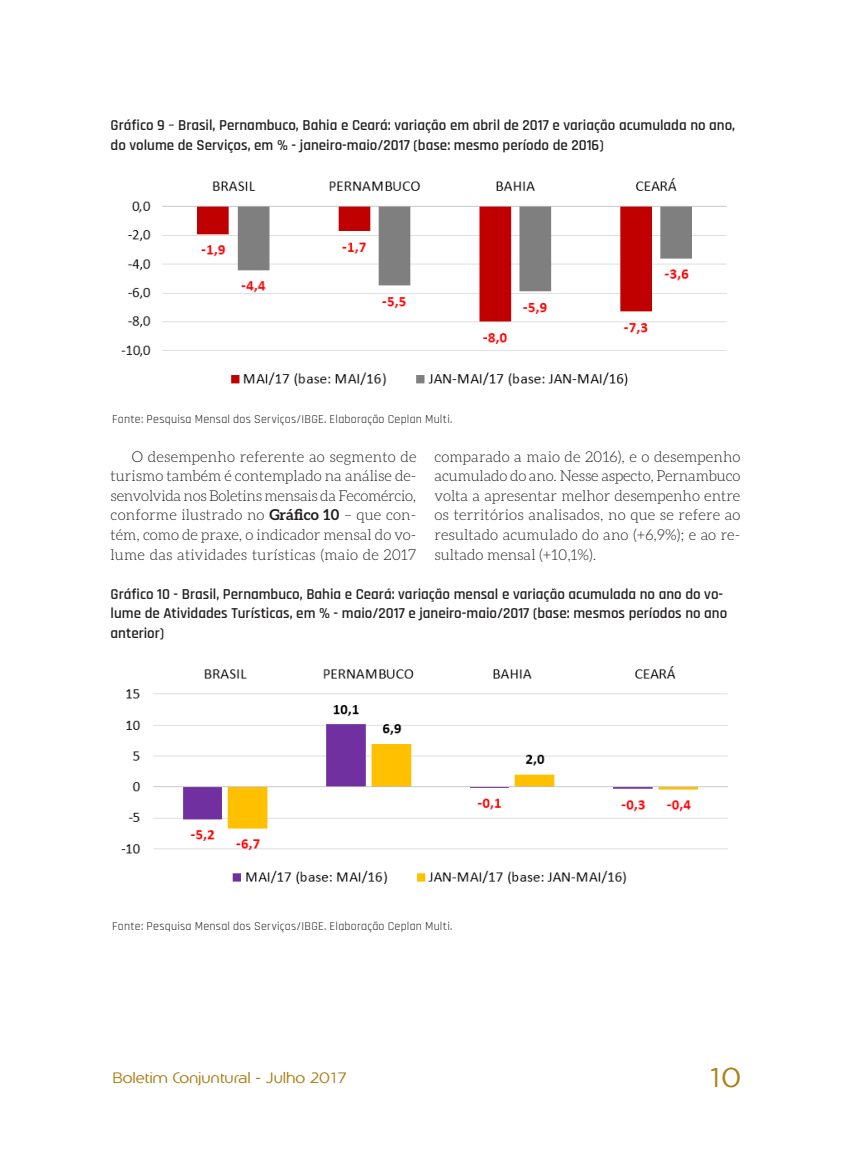
<style>
.page{position:relative;width:851px;height:1149px;background:#fff}
.page>*{position:absolute;margin:0;border:0;box-sizing:border-box;transform-origin:0 0}
.t1{font:27px "Comercio Sans";color:#ab7e16}
.corpoParagrafo{font:300 15px/19.5px "Aleo";letter-spacing:.005em;color:#231f20;text-align:justify}
.Estilo_de_parágrafo{font:600 15px/19.5px "Rajdhani";color:#231f20}
.t2{font:15px "Comercio Sans";letter-spacing:-.01em;color:#ab7e16}
.graficoDadosClaro{font:12px "Rajdhani";letter-spacing:.02em;color:#231f20}
.s1{font-weight:700}
</style>
<div class="page">
<img style="left:121px;top:178px;width:606px;height:208px">
<img style="left:121px;top:666px;width:607px;height:219px">
<p class="Estilo_de_parágrafo" style="left:111px;top:116px;width:626px">Gráfico 9 – Brasil, Pernambuco, Bahia e Ceará: variação em abril de 2017 e variação acumulada no ano, do volume de Serviços, em % - janeiro-maio/2017 (base: mesmo período de 2016)</p>
<p class="graficoDadosClaro" style="left:112px;top:412px;width:342px">Fonte: Pesquisa Mensal dos Serviços/IBGE. Elaboração Ceplan Multi.</p>
<p class="corpoParagrafo" style="left:111px;top:446px;width:307px;text-indent:21px">O desempenho referente ao segmento de turismo também é contemplado na análise de&shy;senvolvida nos Boletins mensais da Fecomércio, conforme ilustrado no <span class="s1">Gráfico 10</span> – que con&shy;tém, como de praxe, o indicador mensal do vo&shy;lume das atividades turísticas (maio de 2017</p>
<p class="corpoParagrafo" style="left:434px;top:446px;width:307px">comparado a maio de 2016), e o desempenho acumulado do ano. Nesse aspecto, Pernambuco volta a apresentar melhor desempenho entre os territórios analisados, no que se refere ao resultado acumulado do ano (+6,9%); e ao re&shy;sultado mensal (+10,1%).</p>
<p class="Estilo_de_parágrafo" style="left:111px;top:584px;width:618px">Gráfico 10 - Brasil, Pernambuco, Bahia e Ceará: variação mensal e variação acumulada no ano do vo&shy;lume de Atividades Turísticas, em % - maio/2017 e janeiro-maio/2017 (base: mesmos períodos no ano anterior)</p>
<p class="graficoDadosClaro" style="left:112px;top:919px;width:342px">Fonte: Pesquisa Mensal dos Serviços/IBGE. Elaboração Ceplan Multi.</p>
<p class="t2" style="left:112px;top:1068px;width:236px">Boletim Conjuntural - Julho 2017</p>
<h1 class="t1" style="left:705px;top:1062px;width:37px">10</h1>
</div>
